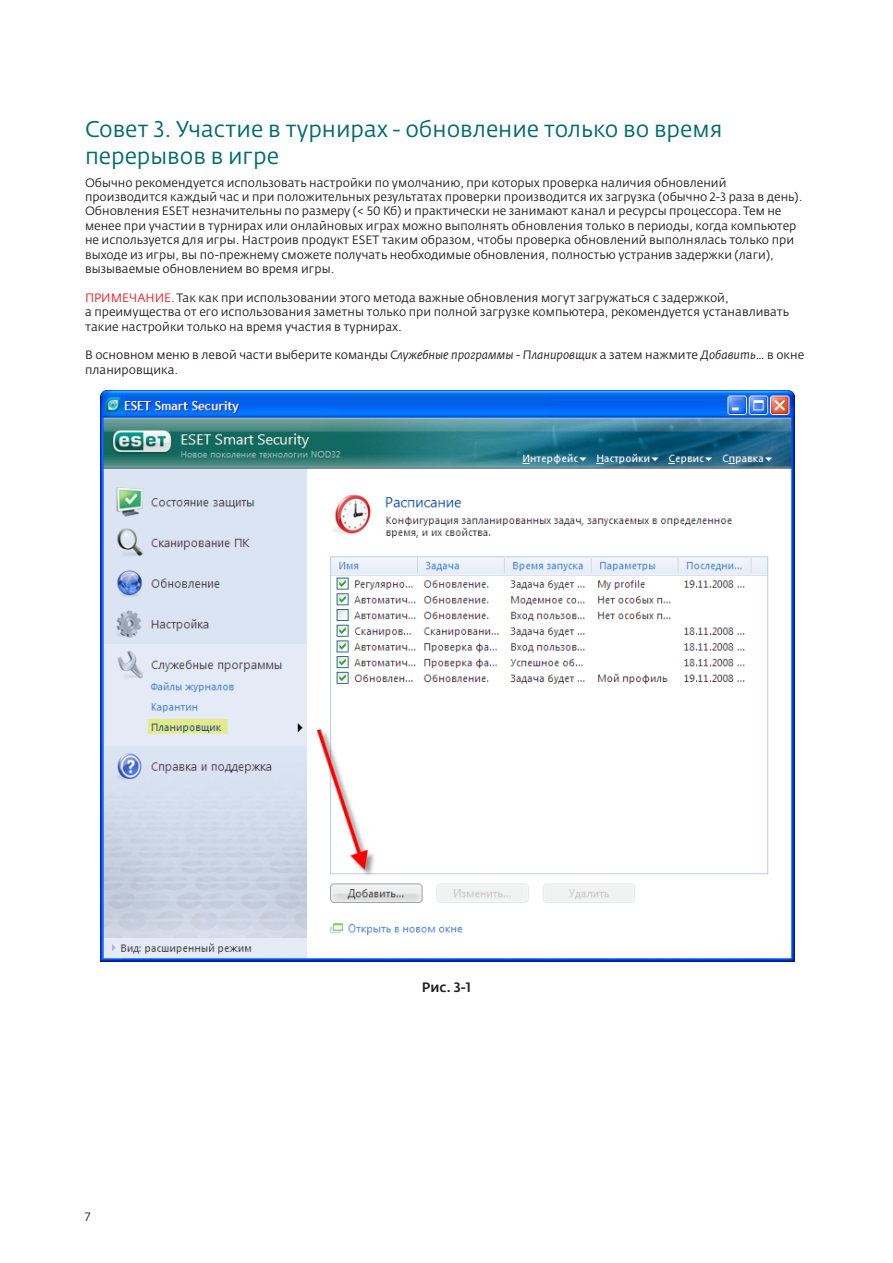
<style>
.page{position:relative;width:893px;height:1263px;background:#fff}
.page>*{position:absolute;margin:0;border:0;box-sizing:border-box;transform-origin:0 0}
.Paragraph_Style_2{font:22.5px/27px "Fedra Sans Alt Pro";color:#006a6e}
.Paragraph_Style_3{font:500 13.5px "Fedra Sans Alt Pro";color:#231f20}
.Paragraph_Style_1{font:12px/14.4px "Fedra Sans Alt Pro";color:#231f20}
.s1{color:#ee1d23}
.s2{font-style:italic}
</style>
<div class="page">
<img style="left:101px;top:391px;width:694px;height:570px">
<p class="Paragraph_Style_2" style="left:85px;top:115px;width:639px">Совет 3. Участие в турнирах - обновление только во время перерывов в игре</p>
<p class="Paragraph_Style_1" style="left:85px;top:175px;width:719px">Обычно рекомендуется использовать настройки по умолчанию, при которых проверка наличия обновлений производится каждый час и при положительных результатах проверки производится их загрузка (обычно 2-3 раза в день).<br>Обновления ESET незначительны по размеру (&lt; 50 Кб) и практически не занимают канал и ресурсы процессора. Тем не менее при участии в турнирах или онлайновых играх можно выполнять обновления только в периоды, когда компьютер не используется для игры. Настроив продукт ESET таким образом, чтобы проверка обновлений выполнялась только при выходе из игры, вы по-прежнему сможете получать необходимые обновления, полностью устранив задержки (лаги), вызываемые обновлением во время игры.</p>
<p class="Paragraph_Style_1" style="left:85px;top:290px;width:705px"><span class="s1">ПРИМЕЧАНИЕ.</span> Так как при использовании этого метода важные обновления могут загружаться с задержкой,<br>а преимущества от его использования заметны только при полной загрузке компьютера, рекомендуется устанавливать такие настройки только на время участия в турнирах.</p>
<p class="Paragraph_Style_1" style="left:85px;top:348px;width:721px">В основном меню в левой части выберите команды <span class="s2">Служебные программы - Планировщик</span> а затем нажмите <span class="s2">Добавить…</span> в окне планировщика.</p>
<p class="Paragraph_Style_1" style="left:85px;top:1210px;width:7px">7</p>
<p class="Paragraph_Style_3" style="left:422px;top:979px;width:51px">Рис. 3-1</p>
</div>
